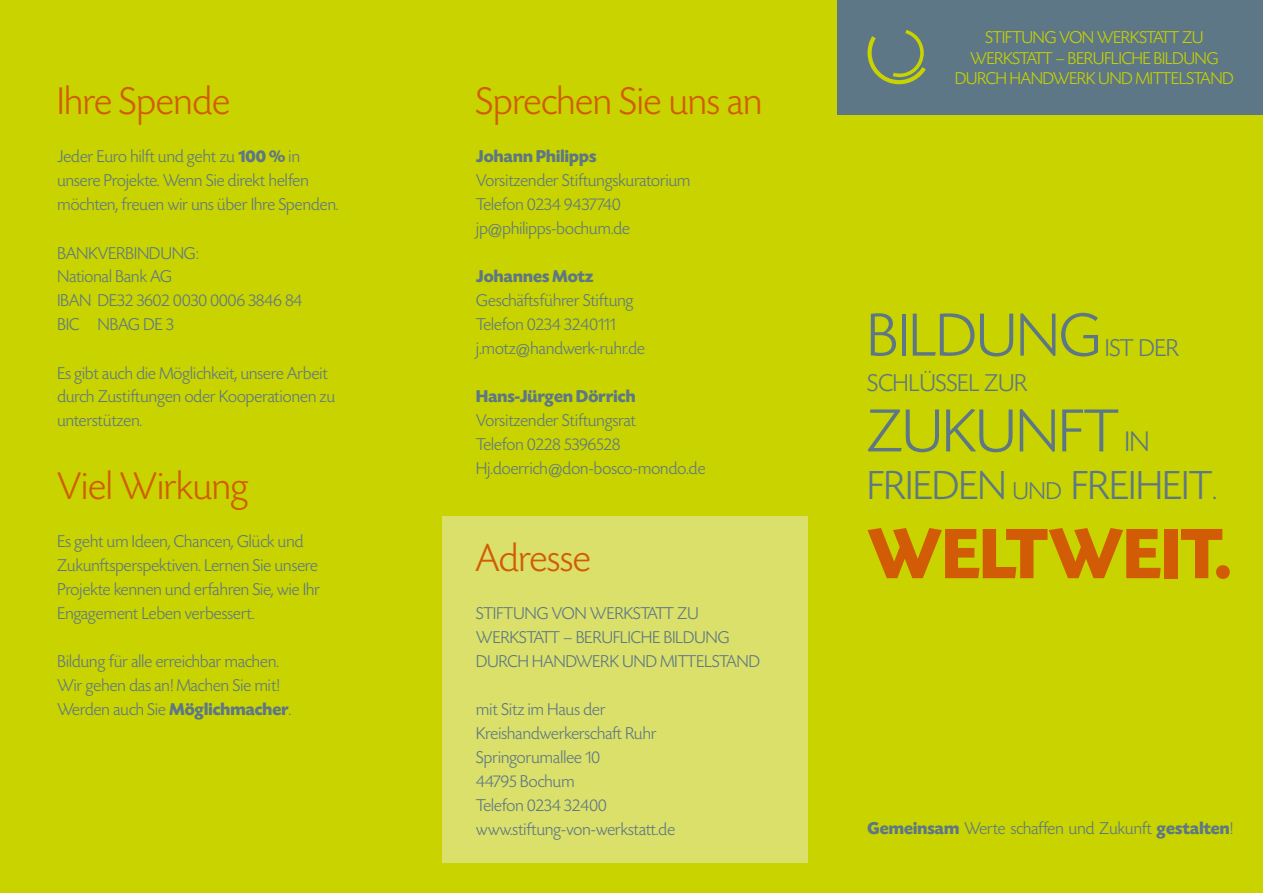
<style>
.page{position:relative;width:1263px;height:893px;background:#c8d300}
.page>*{position:absolute;margin:0;border:0;box-sizing:border-box;transform-origin:0 0}
.t1{font:700 75px "Today SH";letter-spacing:.01em;color:#d15c05}
.t2{font:300 63.9px "Today SH";letter-spacing:.01em;color:#5d7786}
.t3{font:300 42.6px "Today SH";letter-spacing:.01em;color:#5d7786}
.t4{font:300 40.5px "Today SH";letter-spacing:.01em;color:#d15c05}
.t5{font:300 25.5px "Today SH";letter-spacing:.01em;color:#5d7786}
.t6{font:300 18px/24px "Today SH";letter-spacing:.01em;color:#5d7786}
.t7{font:300 18px/20.7px "Today SH";color:#c8d300;text-align:center}
.t8{font:700 18px "Today SH";letter-spacing:.01em;color:#5d7786}
.s1{font-weight:700}
.s2{font-family:"Helvetica Neue LT"}
.s3{font-size:29.85px}
.s4{font-size:25.5px}
</style>
<div class="page">
<div style="left:838px;top:0;width:425px;height:114px;background:#5d7786"></div>
<svg style="left:867px;top:30px;width:59px;height:55px"></svg>
<div style="left:442px;top:517px;width:366px;height:346px;background:#dae069"></div>
<h3 class="t4" style="left:57px;top:81px;width:174px">Ihre Spende</h3>
<p class="t6" style="left:57px;top:145px;width:283px">Jeder Euro hilft und geht zu <span class="s1">100 %</span> in unsere Projekte. Wenn Sie direkt helfen möchten, freuen wir uns über Ihre Spenden.</p>
<p class="t6" style="left:57px;top:241px;width:246px">BANKVERBINDUNG:<br>National Bank AG<br>IBAN DE32 3602 0030 0006 3846 84<br>BIC NBAG DE 3</p>
<p class="t6" style="left:57px;top:361px;width:279px">Es gibt auch die Möglichkeit, unsere Arbeit durch Zustiftungen oder Kooperationen zu unterstützen.</p>
<h3 class="t4" style="left:57px;top:465px;width:192px">Viel Wirkung</h3>
<p class="t6" style="left:57px;top:529px;width:264px">Es geht um Ideen, Chancen, Glück und Zukunftsperspektiven. Lernen Sie unsere Projekte kennen und erfahren Sie, wie Ihr Engagement Leben verbessert.</p>
<p class="t6" style="left:57px;top:649px;width:235px">Bildung für alle erreichbar machen.<br>Wir gehen das an! Machen Sie mit!<br>Werden auch Sie <span class="s1">Möglichmacher</span>.</p>
<h3 class="t4" style="left:476px;top:81px;width:287px">Sprechen Sie uns an</h3>
<p class="t8" style="left:476px;top:147px;width:122px">Johann Philipps</p>
<p class="t6" style="left:476px;top:169px;width:216px">Vorsitzender Stiftungskuratorium<br>Telefon 0234 9437740 jp<span class="s2">@</span>philipps-bochum.de</p>
<p class="t8" style="left:476px;top:267px;width:119px">Johannes Motz</p>
<p class="t6" style="left:476px;top:289px;width:170px">Geschäftsführer Stiftung<br>Telefon 0234 3240111 j.motz<span class="s2">@</span>handwerk-ruhr.de</p>
<p class="t8" style="left:476px;top:387px;width:161px">Hans-Jürgen Dörrich</p>
<p class="t6" style="left:476px;top:409px;width:231px">Vorsitzender Stiftungsrat<br>Telefon 0228 5396528<br>Hj.doerrich<span class="s2">@</span>don-bosco-mondo.de</p>
<h3 class="t4" style="left:476px;top:537px;width:116px">Adresse</h3>
<p class="t6" style="left:476px;top:601px;width:285px">STIFTUNG VON WERKSTATT ZU<br>WERKSTATT – BERUFLICHE BILDUNG<br>DURCH HANDWERK UND MITTELSTAND</p>
<p class="t6" style="left:476px;top:697px;width:200px">mit Sitz im Haus der<br>Kreishandwerkerschaft Ruhr<br>Springorumallee 10<br>44795 Bochum<br>Telefon 0234 32400 www.stiftung-von-werkstatt.de</p>
<p class="t7" style="left:955px;top:27px;width:280px">STIFTUNG VON WERKSTATT ZU<br>WERKSTATT – BERUFLICHE BILDUNG<br>DURCH HANDWERK UND MITTELSTAND</p>
<h2 class="t2" style="left:867px;top:302px;width:235px">BILDUNG</h2>
<h3 class="t5" style="left:1105px;top:334px;width:75px">IST DER</h3>
<h3 class="t5" style="left:867px;top:370px;width:161px">SCHLÜSSEL ZUR</h3>
<h2 class="t2" style="left:867px;top:398px;width:283px">ZUKUNFT <span class="s3">IN</span></h2>
<h3 class="t3" style="left:867px;top:464px;width:350px">FRIEDEN <span class="s4">UND</span> FREIHEIT<span class="s3">.</span></h3>
<h1 class="t1" style="left:867px;top:515px;width:365px">WELTWEIT.</h1>
<p class="t6" style="left:867px;top:817px;width:367px"><span class="s1">Gemeinsam</span> Werte schaffen und Zukunft <span class="s1">gestalten</span>!</p>
</div>
